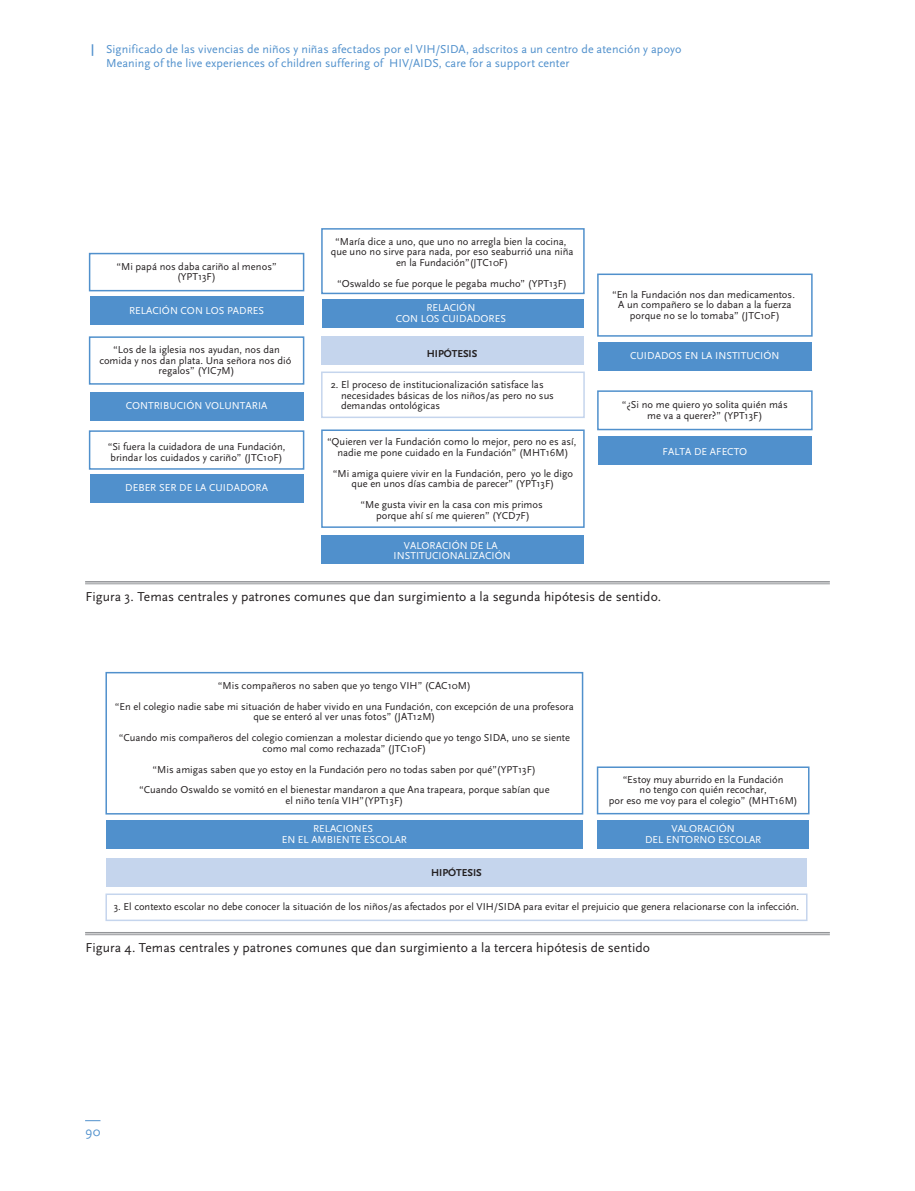
<style>
.page{position:relative;width:915px;height:1191px;background:#fff}
.page>*{position:absolute;margin:0;border:0;box-sizing:border-box;transform-origin:0 0}
.pie_de_foto{font:13.5px "Scala Sans";letter-spacing:.005em;color:#231f20}
.t1{font:13.5px "Scala Sans";color:#5090cc}
.t2{font:12px/14.4px "Scala Sans";letter-spacing:.01em;color:#5090cc}
.t3{font:10.5px/10.5px "Scala Sans";color:#231f20;text-align:center}
.t4{font:10.5px/10.5px "Scala Sans";color:#fff;text-align:center}
.t5{font:10.5px "Scala Sans Bold LF";color:#231f20}
.s1{font-family:"Scala Sans Bold LF"}
</style>
<div class="page">
<svg style="left:85px;top:1120px;width:15px;height:1px"></svg>
<hr style="left:85px;top:581px;width:744px;height:1px;background:#939598">
<hr style="left:85px;top:583px;width:744px;height:1px;background:#939598">
<hr style="left:85px;top:932px;width:744px;height:1px;background:#939598">
<hr style="left:85px;top:934px;width:744px;height:1px;background:#939598">
<div style="left:321px;top:371px;width:263px;height:47px;border:2px solid #c5d5ed"></div>
<div style="left:322px;top:299px;width:261px;height:29px;background:#5090cc"></div>
<div style="left:597px;top:342px;width:214px;height:28px;background:#5090cc"></div>
<div style="left:322px;top:535px;width:261px;height:29px;background:#5090cc"></div>
<div style="left:598px;top:436px;width:213px;height:28px;background:#5090cc"></div>
<div style="left:90px;top:297px;width:213px;height:28px;background:#5090cc"></div>
<div style="left:90px;top:392px;width:213px;height:28px;background:#5090cc"></div>
<div style="left:90px;top:474px;width:213px;height:29px;background:#5090cc"></div>
<div style="left:321px;top:228px;width:263px;height:66px;border:2px solid #5090cc"></div>
<div style="left:597px;top:273px;width:215px;height:64px;border:2px solid #5090cc"></div>
<div style="left:89px;top:253px;width:215px;height:38px;border:2px solid #5090cc"></div>
<div style="left:89px;top:336px;width:215px;height:49px;border:2px solid #5090cc"></div>
<div style="left:89px;top:430px;width:215px;height:40px;border:2px solid #5090cc"></div>
<div style="left:321px;top:429px;width:263px;height:99px;border:2px solid #5090cc"></div>
<div style="left:322px;top:336px;width:262px;height:29px;background:#c5d5ed"></div>
<div style="left:597px;top:390px;width:215px;height:40px;border:2px solid #5090cc"></div>
<div style="left:105px;top:893px;width:702px;height:28px;border:1px solid #c5d5ed"></div>
<div style="left:106px;top:858px;width:700px;height:28px;background:#c5d5ed"></div>
<div style="left:106px;top:820px;width:476px;height:28px;background:#5090cc"></div>
<div style="left:105px;top:672px;width:478px;height:142px;border:1px solid #5090cc"></div>
<div style="left:597px;top:820px;width:211px;height:28px;background:#5090cc"></div>
<div style="left:596px;top:766px;width:213px;height:48px;border:1px solid #5090cc"></div>
<p class="t2" style="left:106px;top:42px;width:576px;text-indent:-15px"><span class="s1">|</span> Significado de las vivencias de niños y niñas afectados por el VIH/SIDA, adscritos a un centro de atención y apoyo<br>Meaning of the live experiences of children suffering of HIV/AIDS, care for a support center</p>
<p class="t3" style="left:116px;top:261px;width:161px">“Mi papá nos daba cariño al menos” (YPT13F)</p>
<p class="t4" style="left:129px;top:305px;width:136px">RELACIÓN CON LOS PADRES</p>
<p class="t3" style="left:99px;top:345px;width:193px">“Los de la iglesia nos ayudan, nos dan comida y nos dan plata. Una señora nos dió regalos” (YIC7M)</p>
<p class="t4" style="left:126px;top:401px;width:143px">CONTRIBUCIÓN VOLUNTARIA</p>
<p class="t3" style="left:331px;top:236px;width:244px">“María dice a uno, que uno no arregla bien la cocina, que uno no sirve para nada, por eso seaburrió una niña en la Fundación”(JTC10F)</p>
<p class="t3" style="left:337px;top:278px;width:231px">“Oswaldo se fue porque le pegaba mucho” (YPT13F)</p>
<p class="t4" style="left:395px;top:303px;width:112px">RELACIÓN<br>CON LOS CUIDADORES</p>
<p class="t5" style="left:426px;top:348px;width:52px">HIPÓTESIS</p>
<p class="t3" style="left:341px;top:380px;width:214px;text-align:left;text-indent:-10px">2. El proceso de institucionalización satisface las necesidades básicas de los niños/as pero no sus demandas ontológicas</p>
<p class="t3" style="left:108px;top:441px;width:179px;text-align:left">“Si fuera la cuidadora de una Fundación, brindar los cuidados y cariño” (JTC10F)</p>
<p class="t3" style="left:327px;top:436px;width:251px">“Quieren ver la Fundación como lo mejor, pero no es así, nadie me pone cuidado en la Fundación” (MHT16M)</p>
<p class="t3" style="left:333px;top:468px;width:241px">“Mi amiga quiere vivir en la Fundación, pero yo le digo que en unos días cambia de parecer” (YPT13F)</p>
<p class="t3" style="left:360px;top:499px;width:184px">“Me gusta vivir en la casa con mis primos porque ahí sí me quieren” (YCD7F)</p>
<p class="t4" style="left:125px;top:482px;width:144px">DEBER SER DE LA CUIDADORA</p>
<p class="t4" style="left:393px;top:540px;width:119px">VALORACIÓN DE LA<br>INSTITUCIONALIZACIÓN</p>
<p class="t3" style="left:612px;top:289px;width:184px">“En la Fundación nos dan medicamentos.<br>A un compañero se lo daban a la fuerza porque no se lo tomaba” (JTC10F)</p>
<p class="t4" style="left:630px;top:351px;width:151px">CUIDADOS EN LA INSTITUCIÓN</p>
<p class="t3" style="left:621px;top:400px;width:167px">“¿Si no me quiero yo solita quién más me va a querer?” (YPT13F)</p>
<p class="t4" style="left:662px;top:446px;width:86px">FALTA DE AFECTO</p>
<p class="pie_de_foto" style="left:85px;top:589px;width:577px">Figura 3. Temas centrales y patrones comunes que dan surgimiento a la segunda hipótesis de sentido.</p>
<p class="t3" style="left:115px;top:675px;width:460px;line-height:21px">“Mis compañeros no saben que yo tengo VIH” (CAC10M)<br>“En el colegio nadie sabe mi situación de haber vivido en una Fundación, con excepción de una profesora</p>
<p class="t3" style="left:119px;top:706px;width:452px;line-height:21px">que se enteró al ver unas fotos” (JAT12M)<br>“Cuando mis compañeros del colegio comienzan a molestar diciendo que yo tengo SIDA, uno se siente</p>
<p class="t3" style="left:139px;top:738px;width:412px;line-height:21px">como mal como rechazada” (JTC10F)<br>“Mis amigas saben que yo estoy en la Fundación pero no todas saben por qué”(YPT13F) “Cuando Oswaldo se vomitó en el bienestar mandaron a que Ana trapeara, porque sabían que</p>
<p class="t3" style="left:285px;top:795px;width:119px">el niño tenía VIH”(YPT13F)</p>
<p class="t4" style="left:281px;top:823px;width:127px">RELACIONES<br>EN EL AMBIENTE ESCOLAR</p>
<p class="t3" style="left:608px;top:774px;width:190px">“Estoy muy aburrido en la Fundación<br>no tengo con quién recochar,<br>por eso me voy para el colegio” (MHT16M)</p>
<p class="t4" style="left:644px;top:823px;width:118px">VALORACIÓN<br>DEL ENTORNO ESCOLAR</p>
<p class="t5" style="left:431px;top:867px;width:52px">HIPÓTESIS</p>
<p class="t3" style="left:114px;top:901px;width:686px">3. El contexto escolar no debe conocer la situación de los niños/as afectados por el VIH/SIDA para evitar el prejuicio que genera relacionarse con la infección.</p>
<p class="pie_de_foto" style="left:85px;top:940px;width:566px">Figura 4. Temas centrales y patrones comunes que dan surgimiento a la tercera hipótesis de sentido</p>
<p class="t1" style="left:85px;top:1124px;width:17px">90</p>
</div>
